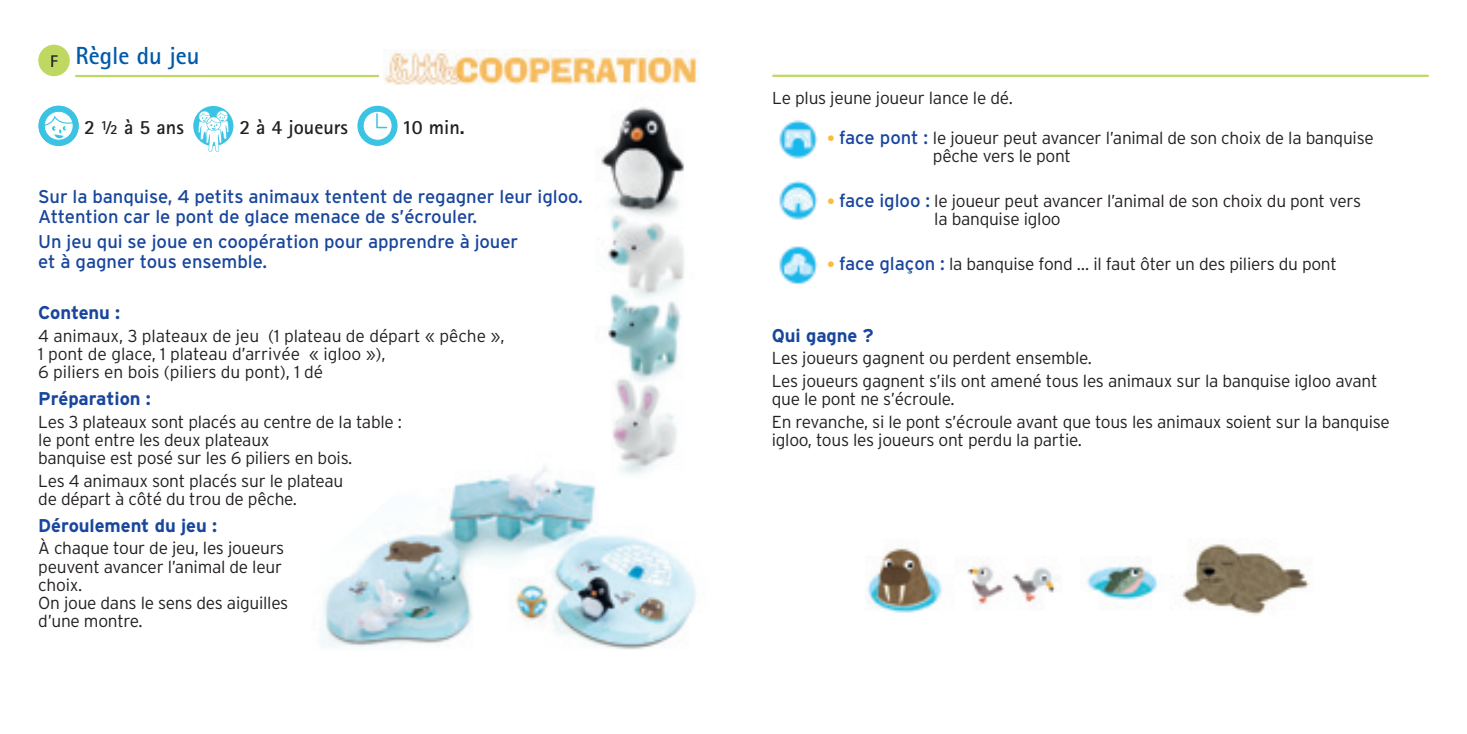
<style>
.page{position:relative;width:1467px;height:734px;background:#fff}
.page>*{position:absolute;margin:0;border:0;box-sizing:border-box;transform-origin:0 0}
.t1{font:700 24.75px "Agfa Rotis Sans Serif";color:#015aaa}
.t2{font:700 20.25px "Agfa Rotis Sans Serif";color:#231f20}
.t3{font:18.45px/20.2px "Interstate";letter-spacing:-.005em;color:#18469d}
.t4{font:700 18.45px "Interstate";letter-spacing:-.005em;color:#18469d}
.t5{font:300 17.32px/18.2px "Interstate";letter-spacing:-.015em;color:#231f20}
.t6{font:700 16.88px "Agfa Rotis Sans Serif";color:#231f20}
.s1{font-weight:700;font-size:15.75px;color:#fdbb3e}
.s2{font-weight:400;font-size:18.45px;color:#18469d}
</style>
<div class="page">
<img style="left:320px;top:467px;width:376px;height:183px">
<img style="left:595px;top:107px;width:100px;height:371px">
<img style="left:383px;top:49px;width:317px;height:36px">
<img style="left:867px;top:541px;width:443px;height:74px">
<img style="left:779px;top:120px;width:39px;height:39px">
<img style="left:779px;top:180px;width:39px;height:40px">
<img style="left:779px;top:246px;width:39px;height:38px">
<div style="left:193px;top:106px;width:40px;height:40px;background:#3ac3e2;border-radius:50%"></div>
<svg style="left:198px;top:110px;width:31px;height:42px"></svg>
<div style="left:357px;top:106px;width:41px;height:40px;background:#3ac3e2;border-radius:50%"></div>
<svg style="left:363px;top:111px;width:30px;height:30px"></svg>
<div style="left:39px;top:106px;width:40px;height:40px;background:#3ac3e2;border-radius:50%"></div>
<svg style="left:44px;top:111px;width:30px;height:30px"></svg>
<div style="left:38px;top:45px;width:32px;height:31px;background:#bed862;border-radius:50%"></div>
<hr style="left:75px;top:75px;width:304px;height:2px;background:#bed862">
<hr style="left:772px;top:75px;width:657px;height:2px;background:#bed862">
<p class="t6" style="left:50px;top:50px;width:9px">F</p>
<p class="t1" style="left:75px;top:40px;width:126px">Règle du jeu</p>
<p class="t2" style="left:84px;top:114px;width:101px">2 ½ à 5 ans</p>
<p class="t2" style="left:239px;top:114px;width:110px">2 à 4 joueurs</p>
<p class="t2" style="left:402px;top:114px;width:64px">10 min.</p>
<p class="t3" style="left:38px;top:186px;width:546px">Sur la banquise, 4 petits animaux tentent de regagner leur igloo.<br>Attention car le pont de glace menace de s’écrouler.</p>
<p class="t3" style="left:38px;top:231px;width:482px">Un jeu qui se joue en coopération pour apprendre à jouer et à gagner tous ensemble.</p>
<p class="t4" style="left:38px;top:302px;width:84px">Contenu :</p>
<p class="t5" style="left:38px;top:326px;width:468px">4 animaux, 3 plateaux de jeu (1 plateau de départ « pêche »,<br>1 pont de glace, 1 plateau d’arrivée « igloo »),<br>6 piliers en bois (piliers du pont), 1 dé</p>
<p class="t4" style="left:38px;top:388px;width:114px">Préparation :</p>
<p class="t5" style="left:38px;top:412px;width:365px">Les 3 plateaux sont placés au centre de la table : le pont entre les deux plateaux<br>banquise est posé sur les 6 piliers en bois.</p>
<p class="t5" style="left:38px;top:471px;width:307px">Les 4 animaux sont placés sur le plateau de départ à côté du trou de pêche.</p>
<p class="t4" style="left:38px;top:515px;width:180px">Déroulement du jeu :</p>
<p class="t5" style="left:38px;top:539px;width:252px">À chaque tour de jeu, les joueurs peuvent avancer l’animal de leur choix.<br>On joue dans le sens des aiguilles d’une montre.</p>
<p class="t5" style="left:772px;top:89px;width:242px">Le plus jeune joueur lance le dé.</p>
<p class="t5" style="left:933px;top:128px;width:442px;text-indent:-106px"><span class="s1">•</span> <span class="s2">face pont :</span> le joueur peut avancer l’animal de son choix de la banquise pêche vers le pont</p>
<p class="t5" style="left:934px;top:191px;width:428px;text-indent:-107px"><span class="s1">•</span> <span class="s2">face igloo :</span> le joueur peut avancer l’animal de son choix du pont vers la banquise igloo</p>
<p class="t5" style="left:827px;top:255px;width:511px"><span class="s1">•</span> <span class="s2">face glaçon :</span> la banquise fond … il faut ôter un des piliers du pont</p>
<p class="t4" style="left:772px;top:325px;width:103px">Qui gagne ?</p>
<p class="t5" style="left:772px;top:349px;width:322px">Les joueurs gagnent ou perdent ensemble.</p>
<p class="t5" style="left:772px;top:371px;width:607px">Les joueurs gagnent s’ils ont amené tous les animaux sur la banquise igloo avant que le pont ne s’écroule.</p>
<p class="t5" style="left:772px;top:412px;width:620px">En revanche, si le pont s’écroule avant que tous les animaux soient sur la banquise igloo, tous les joueurs ont perdu la partie.</p>
</div>
